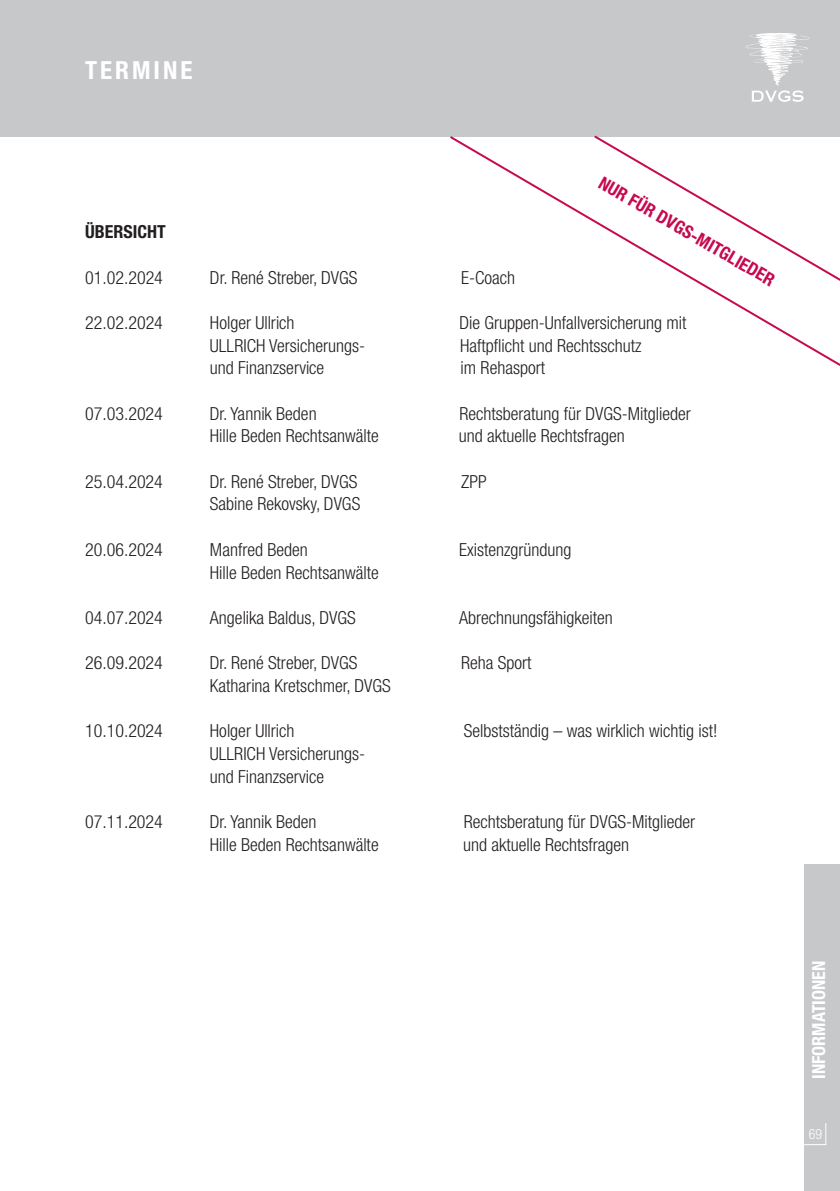
<style>
.page{position:relative;width:840px;height:1191px;background:#fff}
.page>*{position:absolute;margin:0;border:0;box-sizing:border-box;transform-origin:0 0}
.t1{font:700 condensed 25px "Helvetica Neue LT Std";letter-spacing:.12em;color:#fff}
.t2{font:300 condensed 18px/22.6px "Helvetica Neue LT Std";color:#231f20}
.t3{font:700 condensed 18px "Helvetica Neue LT Std";color:#c7094f}
.t4{font:700 condensed 18px "Helvetica Neue LT Std";color:#fff}
.t5{font:700 condensed 18px "Helvetica Neue LT Std";color:#231f20}
.t6{font:300 condensed 14px "Helvetica Neue LT Std";color:#fff}
</style>
<div class="page">
<div style="left:803px;top:865px;width:36px;height:326px;background:#c7c8ca"></div>
<svg style="left:803px;top:1122px;width:23px;height:23px"></svg>
<div style="left:0;top:0;width:839px;height:136px;background:#c7c8ca"></div>
<svg style="left:745px;top:33px;width:63px;height:69px"></svg>
<svg style="left:447px;top:135px;width:392px;height:231px"></svg>
<h1 class="t1" style="left:85px;top:55px;width:109px">TERMINE</h1>
<p class="t3" style="left:605px;top:172px;width:201px;rotate:30deg">NUR FÜR DVGS-MITGLIEDER</p>
<p class="t5" style="left:85px;top:221px;width:82px">ÜBERSICHT</p>
<p class="t2" style="left:85px;top:266px;width:79px">01.02.2024</p>
<p class="t2" style="left:210px;top:266px;width:149px">Dr. René Streber, DVGS</p>
<p class="t2" style="left:461px;top:266px;width:55px">E-Coach</p>
<p class="t2" style="left:85px;top:311px;width:79px">22.02.2024</p>
<p class="t2" style="left:210px;top:311px;width:86px">Holger Ullrich</p>
<p class="t2" style="left:459px;top:311px;width:228px">Die Gruppen-Unfallversicherung mit</p>
<p class="t2" style="left:210px;top:334px;width:156px">ULLRICH Versicherungs-</p>
<p class="t2" style="left:460px;top:334px;width:183px">Haftpflicht und Rechtsschutz</p>
<p class="t2" style="left:210px;top:356px;width:116px">und Finanzservice</p>
<p class="t2" style="left:460px;top:356px;width:86px">im Rehasport</p>
<p class="t2" style="left:85px;top:402px;width:79px">07.03.2024</p>
<p class="t2" style="left:210px;top:402px;width:108px">Dr. Yannik Beden</p>
<p class="t2" style="left:459px;top:402px;width:233px">Rechtsberatung für DVGS-Mitglieder</p>
<p class="t2" style="left:210px;top:424px;width:170px">Hille Beden Rechtsanwälte</p>
<p class="t2" style="left:458px;top:424px;width:167px">und aktuelle Rechtsfragen</p>
<p class="t2" style="left:85px;top:470px;width:79px">25.04.2024</p>
<p class="t2" style="left:210px;top:470px;width:149px">Dr. René Streber, DVGS</p>
<p class="t2" style="left:461px;top:470px;width:27px">ZPP</p>
<p class="t2" style="left:210px;top:492px;width:152px">Sabine Rekovsky, DVGS</p>
<p class="t2" style="left:85px;top:538px;width:79px">20.06.2024</p>
<p class="t2" style="left:210px;top:538px;width:99px">Manfred Beden</p>
<p class="t2" style="left:459px;top:538px;width:114px">Existenzgründung</p>
<p class="t2" style="left:210px;top:561px;width:170px">Hille Beden Rechtsanwälte</p>
<p class="t2" style="left:85px;top:606px;width:79px">04.07.2024</p>
<p class="t2" style="left:210px;top:606px;width:147px">Angelika Baldus, DVGS</p>
<p class="t2" style="left:459px;top:606px;width:155px">Abrechnungsfähigkeiten</p>
<p class="t2" style="left:85px;top:651px;width:79px">26.09.2024</p>
<p class="t2" style="left:210px;top:651px;width:149px">Dr. René Streber, DVGS</p>
<p class="t2" style="left:461px;top:651px;width:72px">Reha Sport</p>
<p class="t2" style="left:210px;top:674px;width:182px">Katharina Kretschmer, DVGS</p>
<p class="t2" style="left:85px;top:719px;width:79px">10.10.2024</p>
<p class="t2" style="left:210px;top:719px;width:86px">Holger Ullrich</p>
<p class="t2" style="left:463px;top:719px;width:255px">Selbstständig – was wirklich wichtig ist!</p>
<p class="t2" style="left:210px;top:742px;width:156px">ULLRICH Versicherungs&shy;und Finanzservice</p>
<p class="t2" style="left:85px;top:810px;width:79px">07.11.2024</p>
<p class="t2" style="left:210px;top:810px;width:108px">Dr. Yannik Beden</p>
<p class="t2" style="left:463px;top:810px;width:233px">Rechtsberatung für DVGS-Mitglieder</p>
<p class="t2" style="left:210px;top:833px;width:170px">Hille Beden Rechtsanwälte</p>
<p class="t2" style="left:463px;top:833px;width:167px">und aktuelle Rechtsfragen</p>
<p class="t4" style="left:807px;top:1079px;width:120px;rotate:-90deg">INFORMATIONEN</p>
<p class="t6" style="left:808px;top:1126px;width:15px">69</p>
</div>
